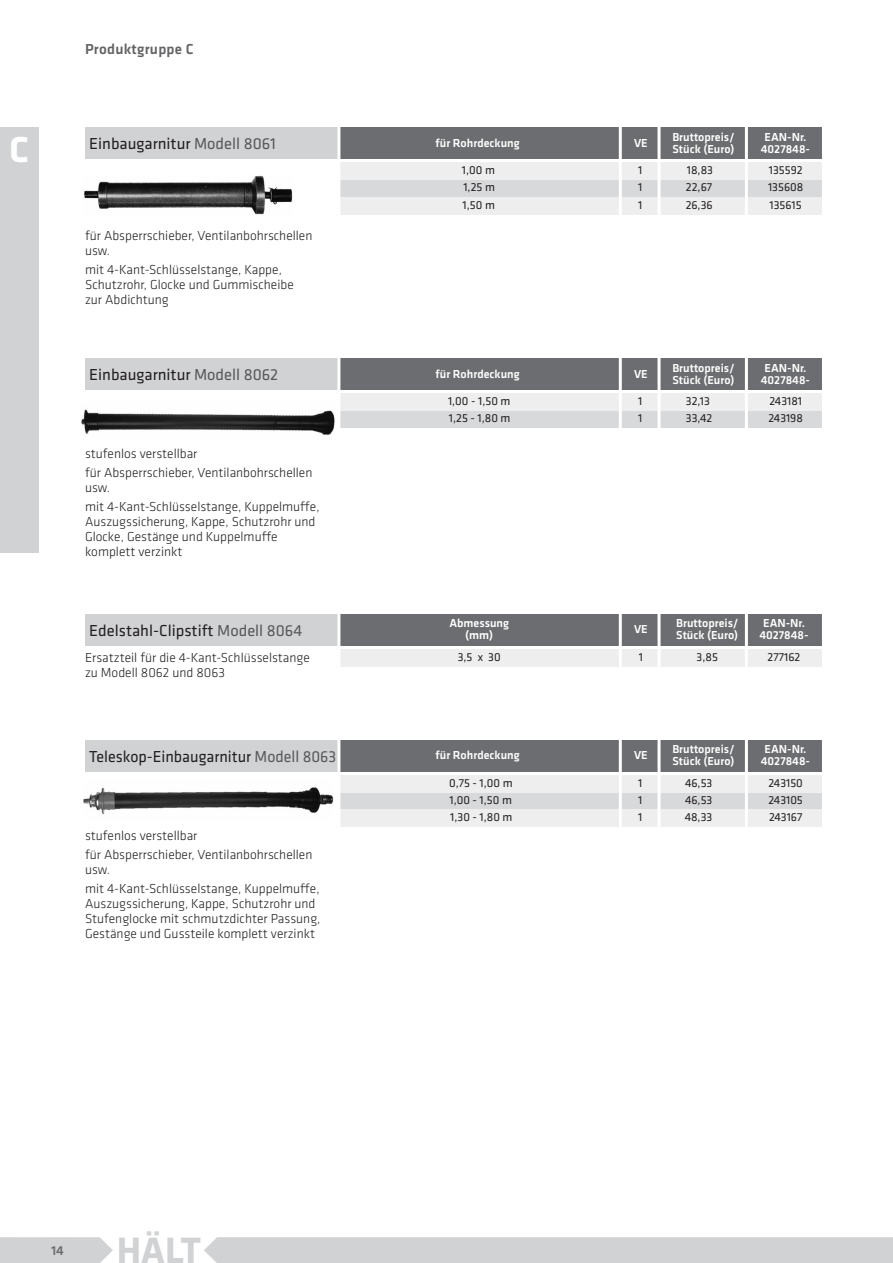
<style>
.page{position:relative;width:893px;height:1263px;background:#fff}
.page>*{position:absolute;margin:0;border:0;box-sizing:border-box;transform-origin:0 0}
.t1{font:700 37.95px "Klavika";color:#d1d2d4}
.t2{font:700 37.5px "Klavika";color:#fff}
.t3{font:16.5px "Klavika";color:#231f20}
.t4{font:500 15px "Klavika";letter-spacing:.015em;color:#636366}
.t5{font:300 13.5px/15px "Klavika";color:#231f20}
.t6{font:500 13.5px "Klavika";color:#6c6d70}
.t7{font:500 12px "Klavika";color:#fff}
.t8{font:12px "Klavika";color:#231f20}
.s1{color:#57585a}
</style>
<div class="page">
<div style="left:0;top:128px;width:38px;height:425px;background:#d1d2d4"></div>
<svg style="left:0;top:1237px;width:113px;height:26px;background:#d4d5d6"></svg>
<div style="left:204px;top:1237px;width:689px;height:26px;background:#d1d2d4"></div>
<div style="left:339px;top:164px;width:484px;height:48px;background:#d8d9db"></div>
<div style="left:339px;top:163px;width:484px;height:17px;background:#eeeeef"></div>
<div style="left:339px;top:128px;width:484px;height:31px;background:#6c6d70"></div>
<div style="left:85px;top:128px;width:253px;height:31px;background:#d1d2d4"></div>
<div style="left:339px;top:197px;width:484px;height:17px;background:#eeeeef"></div>
<hr style="left:337px;top:123px;width:3px;height:95px;background:#fff">
<hr style="left:619px;top:123px;width:3px;height:95px;background:#fff">
<hr style="left:657px;top:123px;width:3px;height:95px;background:#fff">
<hr style="left:745px;top:123px;width:3px;height:95px;background:#fff">
<hr style="left:822px;top:123px;width:3px;height:95px;background:#fff">
<img style="left:84px;top:175px;width:209px;height:40px">
<div style="left:339px;top:395px;width:484px;height:33px;background:#d8d9db"></div>
<div style="left:339px;top:393px;width:484px;height:17px;background:#eeeeef"></div>
<div style="left:339px;top:359px;width:484px;height:31px;background:#6c6d70"></div>
<div style="left:85px;top:359px;width:253px;height:31px;background:#d1d2d4"></div>
<hr style="left:337px;top:354px;width:3px;height:95px;background:#fff">
<hr style="left:619px;top:354px;width:3px;height:95px;background:#fff">
<hr style="left:657px;top:354px;width:3px;height:95px;background:#fff">
<hr style="left:745px;top:354px;width:3px;height:95px;background:#fff">
<hr style="left:822px;top:354px;width:3px;height:95px;background:#fff">
<img style="left:81px;top:409px;width:254px;height:26px">
<div style="left:339px;top:776px;width:484px;height:34px;background:#d8d9db"></div>
<div style="left:339px;top:775px;width:484px;height:17px;background:#eeeeef"></div>
<div style="left:339px;top:810px;width:484px;height:17px;background:#eeeeef"></div>
<div style="left:339px;top:740px;width:484px;height:32px;background:#6c6d70"></div>
<div style="left:85px;top:740px;width:253px;height:32px;background:#d1d2d4"></div>
<hr style="left:337px;top:736px;width:3px;height:95px;background:#fff">
<hr style="left:619px;top:736px;width:3px;height:95px;background:#fff">
<hr style="left:657px;top:736px;width:3px;height:95px;background:#fff">
<hr style="left:745px;top:736px;width:3px;height:95px;background:#fff">
<hr style="left:822px;top:736px;width:3px;height:95px;background:#fff">
<img style="left:84px;top:787px;width:250px;height:28px">
<div style="left:339px;top:649px;width:484px;height:17px;background:#eeeeef"></div>
<div style="left:339px;top:614px;width:484px;height:32px;background:#6c6d70"></div>
<div style="left:85px;top:614px;width:253px;height:32px;background:#d1d2d4"></div>
<hr style="left:337px;top:610px;width:3px;height:95px;background:#fff">
<hr style="left:619px;top:610px;width:3px;height:95px;background:#fff">
<hr style="left:657px;top:610px;width:3px;height:95px;background:#fff">
<hr style="left:745px;top:610px;width:3px;height:95px;background:#fff">
<hr style="left:822px;top:610px;width:3px;height:95px;background:#fff">
<h2 class="t2" style="left:9px;top:136px;width:21px">C</h2>
<p class="t4" style="left:85px;top:43px;width:110px">Produktgruppe C</p>
<p class="t3" style="left:89px;top:138px;width:188px">Einbaugarnitur <span class="s1">Modell 8061</span></p>
<p class="t5" style="left:85px;top:229px;width:229px">für Absperrschieber, Ventilanbohrschellen usw.</p>
<p class="t5" style="left:85px;top:263px;width:210px">mit 4-Kant-Schlüsselstange, Kappe,<br>Schutzrohr, Glocke und Gummischeibe zur Abdichtung</p>
<p class="t3" style="left:89px;top:368px;width:191px">Einbaugarnitur <span class="s1">Modell 8062</span></p>
<p class="t5" style="left:85px;top:445px;width:229px;line-height:19.2px">stufenlos verstellbar<br>für Absperrschieber, Ventilanbohrschellen</p>
<p class="t5" style="left:85px;top:479px;width:236px;line-height:19.2px">usw.<br>mit 4-Kant-Schlüsselstange, Kuppelmuffe,</p>
<p class="t5" style="left:85px;top:515px;width:232px">Auszugssicherung, Kappe, Schutzrohr und<br>Glocke, Gestänge und Kuppelmuffe komplett verzinkt</p>
<p class="t3" style="left:89px;top:624px;width:214px">Edelstahl-Clipstift <span class="s1">Modell 8064</span></p>
<p class="t5" style="left:85px;top:651px;width:226px">Ersatzteil für die 4-Kant-Schlüsselstange zu Modell 8062 und 8063</p>
<p class="t3" style="left:89px;top:750px;width:248px">Teleskop-Einbaugarnitur <span class="s1">Modell 8063</span></p>
<p class="t5" style="left:85px;top:827px;width:229px;line-height:19.2px">stufenlos verstellbar<br>für Absperrschieber, Ventilanbohrschellen</p>
<p class="t5" style="left:85px;top:861px;width:236px;line-height:19.2px">usw.<br>mit 4-Kant-Schlüsselstange, Kuppelmuffe,</p>
<p class="t5" style="left:85px;top:897px;width:237px">Auszugssicherung, Kappe, Schutzrohr und<br>Stufenglocke mit schmutzdichter Passung,<br>Gestänge und Gussteile komplett verzinkt</p>
<p class="t7" style="left:435px;top:138px;width:86px">für Rohrdeckung</p>
<p class="t7" style="left:634px;top:138px;width:15px">VE</p>
<p class="t7" style="left:672px;top:132px;width:64px">Bruttopreis/</p>
<p class="t7" style="left:764px;top:132px;width:43px">EAN-Nr.</p>
<p class="t7" style="left:672px;top:144px;width:64px">Stück (Euro)</p>
<p class="t7" style="left:761px;top:144px;width:51px">4027848-</p>
<p class="t8" style="left:462px;top:166px;width:34px">1,00 m</p>
<p class="t8" style="left:638px;top:166px;width:6px">1</p>
<p class="t8" style="left:687px;top:166px;width:28px">18,83</p>
<p class="t8" style="left:769px;top:166px;width:35px">135592</p>
<p class="t8" style="left:463px;top:183px;width:33px">1,25 m</p>
<p class="t8" style="left:638px;top:183px;width:6px">1</p>
<p class="t8" style="left:686px;top:183px;width:28px">22,67</p>
<p class="t8" style="left:768px;top:183px;width:37px">135608</p>
<p class="t8" style="left:463px;top:200px;width:34px">1,50 m</p>
<p class="t8" style="left:638px;top:200px;width:6px">1</p>
<p class="t8" style="left:686px;top:200px;width:29px">26,36</p>
<p class="t8" style="left:770px;top:200px;width:34px">135615</p>
<p class="t7" style="left:435px;top:369px;width:86px">für Rohrdeckung</p>
<p class="t7" style="left:634px;top:369px;width:15px">VE</p>
<p class="t7" style="left:672px;top:363px;width:64px">Bruttopreis/</p>
<p class="t7" style="left:764px;top:363px;width:43px">EAN-Nr.</p>
<p class="t7" style="left:672px;top:375px;width:64px">Stück (Euro)</p>
<p class="t7" style="left:761px;top:375px;width:51px">4027848-</p>
<p class="t8" style="left:448px;top:397px;width:64px">1,00 - 1,50 m</p>
<p class="t8" style="left:638px;top:397px;width:6px">1</p>
<p class="t8" style="left:686px;top:397px;width:25px">32,13</p>
<p class="t8" style="left:769px;top:397px;width:34px">243181</p>
<p class="t8" style="left:449px;top:414px;width:63px">1,25 - 1,80 m</p>
<p class="t8" style="left:638px;top:414px;width:6px">1</p>
<p class="t8" style="left:686px;top:414px;width:28px">33,42</p>
<p class="t8" style="left:768px;top:414px;width:36px">243198</p>
<p class="t7" style="left:449px;top:619px;width:61px">Abmessung</p>
<p class="t7" style="left:634px;top:625px;width:15px">VE</p>
<p class="t7" style="left:676px;top:619px;width:64px">Bruttopreis/</p>
<p class="t7" style="left:763px;top:619px;width:43px">EAN-Nr.</p>
<p class="t7" style="left:465px;top:631px;width:29px">(mm)</p>
<p class="t7" style="left:676px;top:631px;width:64px">Stück (Euro)</p>
<p class="t7" style="left:759px;top:631px;width:51px">4027848-</p>
<p class="t8" style="left:458px;top:653px;width:45px">3,5 x 30</p>
<p class="t8" style="left:639px;top:653px;width:6px">1</p>
<p class="t8" style="left:697px;top:653px;width:23px">3,85</p>
<p class="t8" style="left:768px;top:653px;width:34px">277162</p>
<p class="t7" style="left:435px;top:751px;width:86px">für Rohrdeckung</p>
<p class="t7" style="left:634px;top:751px;width:15px">VE</p>
<p class="t7" style="left:672px;top:745px;width:64px">Bruttopreis/</p>
<p class="t7" style="left:764px;top:745px;width:43px">EAN-Nr.</p>
<p class="t7" style="left:672px;top:757px;width:64px">Stück (Euro)</p>
<p class="t7" style="left:761px;top:757px;width:51px">4027848-</p>
<p class="t8" style="left:449px;top:779px;width:65px">0,75 - 1,00 m</p>
<p class="t8" style="left:638px;top:779px;width:6px">1</p>
<p class="t8" style="left:685px;top:779px;width:29px">46,53</p>
<p class="t8" style="left:768px;top:779px;width:36px">243150</p>
<p class="t8" style="left:449px;top:796px;width:64px">1,00 - 1,50 m</p>
<p class="t8" style="left:638px;top:796px;width:6px">1</p>
<p class="t8" style="left:685px;top:796px;width:29px">46,53</p>
<p class="t8" style="left:768px;top:796px;width:36px">243105</p>
<p class="t8" style="left:450px;top:813px;width:64px">1,30 - 1,80 m</p>
<p class="t8" style="left:638px;top:813px;width:6px">1</p>
<p class="t8" style="left:685px;top:813px;width:29px">48,33</p>
<p class="t8" style="left:769px;top:813px;width:35px">243167</p>
<p class="t6" style="left:51px;top:1245px;width:14px">14</p>
<h1 class="t1" style="left:117px;top:1237px;width:86px">HÄLT</h1>
</div>
